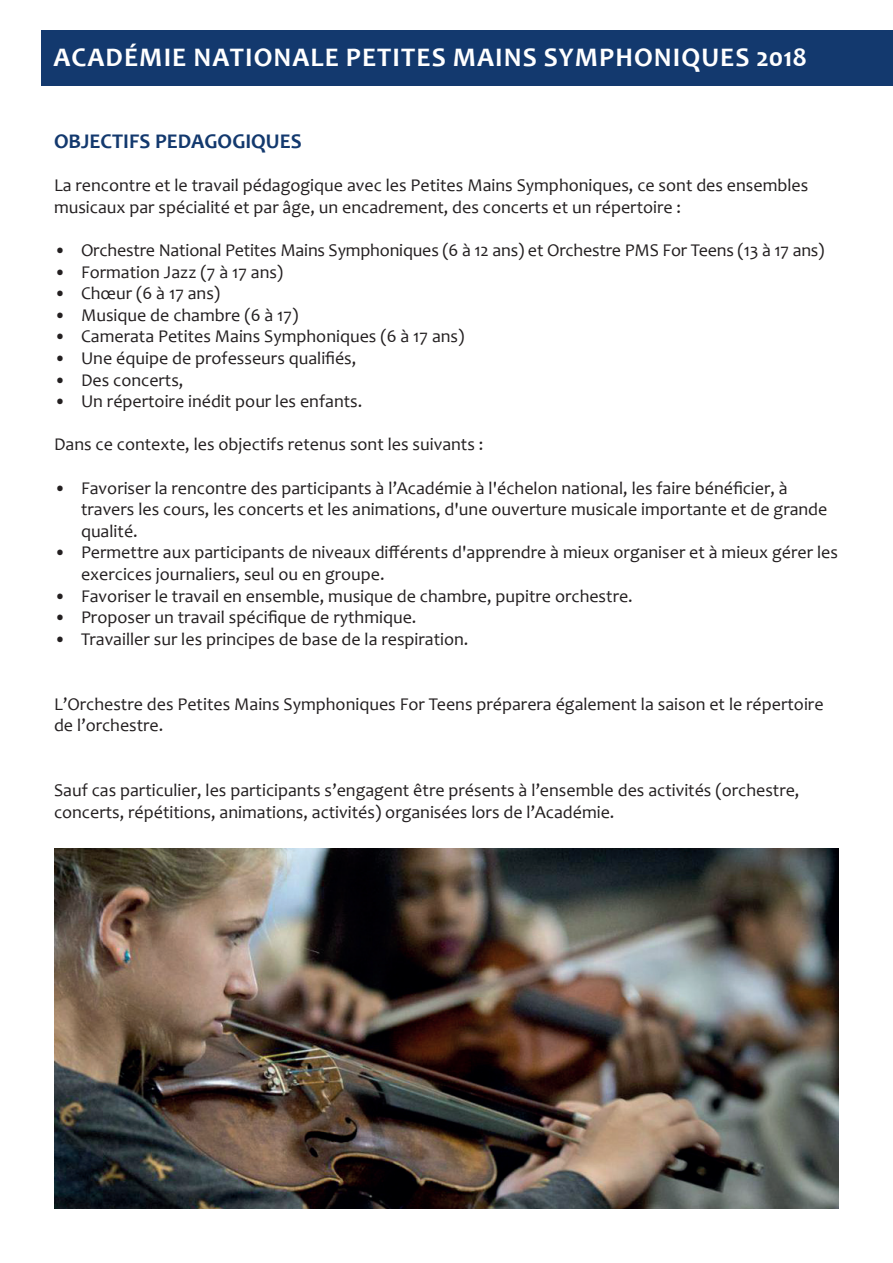
<style>
.page{position:relative;width:893px;height:1263px;background:#fff}
.page>*{position:absolute;margin:0;border:0;box-sizing:border-box;transform-origin:0 0}
.t1{font:700 27px "Candara";letter-spacing:.04em;color:#fff}
.t2{font:700 21px "Candara";color:#13396e}
.t3{font:18px/21.6px "Candara";color:#231f20}
</style>
<div class="page">
<div style="left:41px;top:30px;width:852px;height:55px;background:#13396e"></div>
<img style="left:55px;top:848px;width:783px;height:361px">
<h1 class="t1" style="left:53px;top:40px;width:755px">ACADÉMIE NATIONALE PETITES MAINS SYMPHONIQUES 2018</h1>
<p class="t2" style="left:54px;top:128px;width:249px">OBJECTIFS PEDAGOGIQUES</p>
<p class="t3" style="left:54px;top:174px;width:756px">La rencontre et le travail pédagogique avec les Petites Mains Symphoniques, ce sont des ensembles musicaux par spécialité et par âge, un encadrement, des concerts et un répertoire :</p>
<p class="t3" style="left:54px;top:239px;width:772px">• Orchestre National Petites Mains Symphoniques (6 à 12 ans) et Orchestre PMS For Teens (13 à 17 ans)</p>
<p class="t3" style="left:54px;top:261px;width:231px">• Formation Jazz (7 à 17 ans)</p>
<p class="t3" style="left:54px;top:282px;width:168px">• Chœur (6 à 17 ans)</p>
<p class="t3" style="left:54px;top:304px;width:246px">• Musique de chambre (6 à 17)</p>
<p class="t3" style="left:54px;top:325px;width:412px">• Camerata Petites Mains Symphoniques (6 à 17 ans)</p>
<p class="t3" style="left:54px;top:347px;width:304px">• Une équipe de professeurs qualifiés,</p>
<p class="t3" style="left:54px;top:369px;width:131px">• Des concerts,</p>
<p class="t3" style="left:54px;top:390px;width:310px">• Un répertoire inédit pour les enfants.</p>
<p class="t3" style="left:54px;top:433px;width:431px">Dans ce contexte, les objectifs retenus sont les suivants :</p>
<p class="t3" style="left:81px;top:477px;width:748px;text-indent:-27px">• Favoriser la rencontre des participants à l’Académie à l'échelon national, les faire bénéficier, à travers les cours, les concerts et les animations, d'une ouverture musicale importante et de grande qualité.</p>
<p class="t3" style="left:81px;top:541px;width:758px;text-indent:-27px">• Permettre aux participants de niveaux différents d'apprendre à mieux organiser et à mieux gérer les exercices journaliers, seul ou en groupe.</p>
<p class="t3" style="left:54px;top:585px;width:580px">• Favoriser le travail en ensemble, musique de chambre, pupitre orchestre.</p>
<p class="t3" style="left:54px;top:606px;width:364px">• Proposer un travail spécifique de rythmique.</p>
<p class="t3" style="left:54px;top:628px;width:416px">• Travailler sur les principes de base de la respiration.</p>
<p class="t3" style="left:54px;top:693px;width:771px">L’Orchestre des Petites Mains Symphoniques For Teens préparera également la saison et le répertoire de l’orchestre.</p>
<p class="t3" style="left:54px;top:779px;width:747px">Sauf cas particulier, les participants s’engagent être présents à l’ensemble des activités (orchestre, concerts, répétitions, animations, activités) organisées lors de l’Académie.</p>
</div>
